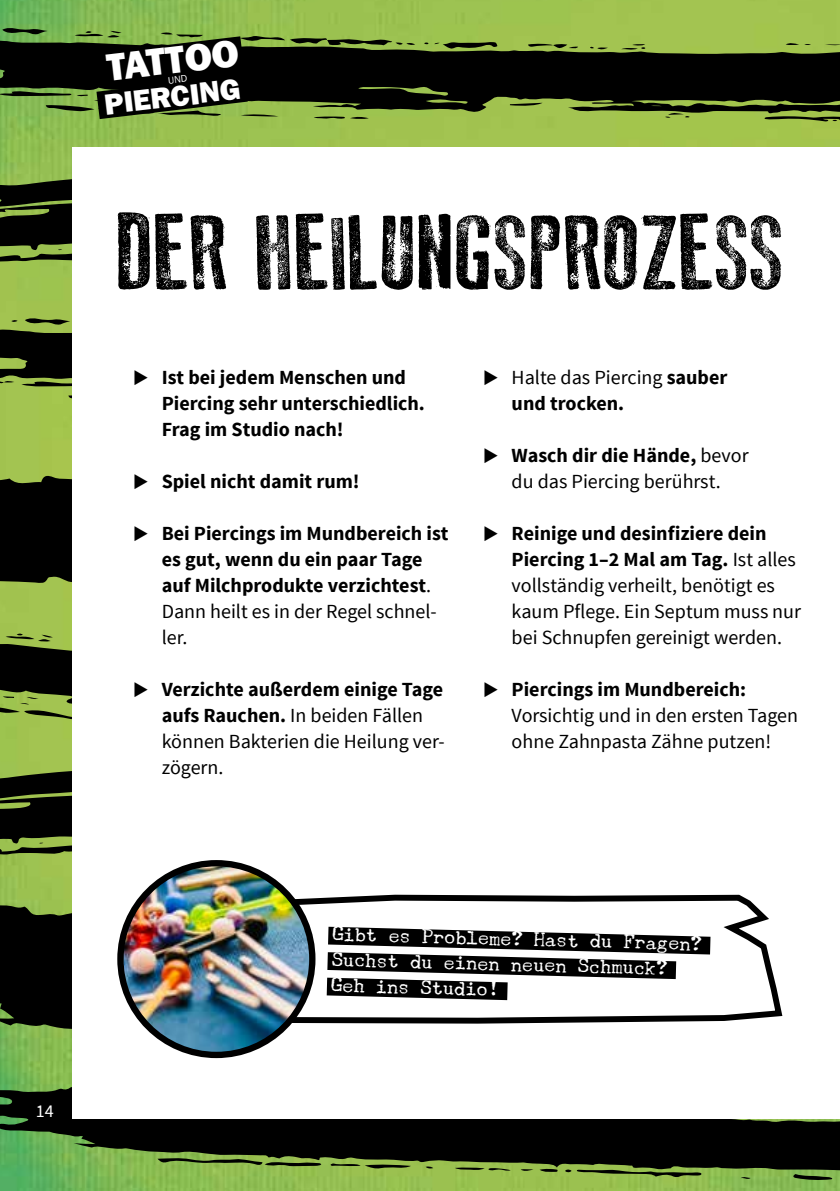
<style>
.page{position:relative;width:840px;height:1191px;background:#fff}
.page>*{position:absolute;margin:0;border:0;box-sizing:border-box;transform-origin:0 0}
.t1{font:106px "Old Press";color:#000}
.t2{font:38.6px "ITC Franklin Gothic Std Hvy";color:#fff}
.t3{font:29.4px "ITC Franklin Gothic Std Hvy";color:#fff}
.t4{font:20px/26px "Source Sans Pro";color:#000}
.t5{font:700 20px/26px "Source Sans Pro";color:#000}
.t6{font:19px/25.8px "Underwood Champion";color:#fff}
.t7{font:18px "Source Sans Pro";color:#fff}
.s1{font-weight:400}
.s2{font-weight:700}
</style>
<div class="page">
<img style="left:0;top:0;width:839px;height:1191px">
<svg style="left:0;top:467px;width:72px;height:119px;background:#191e0c"></svg>
<svg style="left:0;top:318px;width:72px;height:95px;background:#526328"></svg>
<svg style="left:0;top:27px;width:839px;height:95px;background:#425222"></svg>
<svg style="left:0;top:165px;width:72px;height:123px;background:#4d6128"></svg>
<svg style="left:0;top:759px;width:72px;height:122px;background:#4c5d26"></svg>
<svg style="left:0;top:627px;width:72px;height:101px;background:#506127"></svg>
<svg style="left:0;top:894px;width:72px;height:189px;background:#354b21"></svg>
<svg style="left:0;top:1086px;width:839px;height:99px;background:#344820"></svg>
<div style="left:72px;top:147px;width:767px;height:972px;background:#fff"></div>
<svg style="left:284px;top:891px;width:499px;height:134px"></svg>
<svg style="left:308px;top:917px;width:420px;height:92px"></svg>
<img style="left:120px;top:863px;width:192px;height:192px;border-radius:96px">
<div style="left:117px;top:860px;width:198px;height:198px;border:6px solid #000;border-radius:50%"></div>
<svg style="left:96px;top:36px;width:152px;height:83px;background:#19200e"></svg>
<h2 class="t2" style="left:104px;top:45px;width:134px;rotate:-7deg">TATTOO</h2>
<h3 class="t3" style="left:102px;top:88px;width:138px;rotate:-7deg">PIERCING</h3>
<h1 class="t1" style="left:117px;top:193px;width:668px">DER HEILUNGSPROZESS</h1>
<p class="t5" style="left:162px;top:365px;width:264px">Ist bei jedem Menschen und<br>Piercing sehr unterschiedlich.<br>Frag im Studio nach!</p>
<p class="t5" style="left:162px;top:469px;width:199px">Spiel nicht damit rum!</p>
<p class="t5" style="left:162px;top:521px;width:288px">Bei Piercings im Mundbereich ist es gut, wenn du ein paar Tage auf Milchprodukte verzichtest<span class="s1">.<br>Dann heilt es in der Regel schnel&shy;ler.</span></p>
<p class="t4" style="left:162px;top:677px;width:284px"><span class="s2">Verzichte außerdem einige Tage aufs Rauchen.</span> In beiden Fällen können Bakterien die Heilung ver&shy;zögern.</p>
<p class="t5" style="left:511px;top:365px;width:217px"><span class="s1">Halte das Piercing</span> sauber und trocken.</p>
<p class="t4" style="left:511px;top:443px;width:238px"><span class="s2">Wasch dir die Hände,</span> bevor du das Piercing berührst.</p>
<p class="t4" style="left:511px;top:521px;width:291px"><span class="s2">Reinige und desinfiziere dein<br>Piercing 1–2 Mal am Tag.</span> Ist alles vollständig verheilt, benötigt es kaum Pflege. Ein Septum muss nur bei Schnupfen gereinigt werden.</p>
<p class="t5" style="left:511px;top:677px;width:236px">Piercings im Mundbereich:</p>
<p class="t4" style="left:511px;top:703px;width:288px">Vorsichtig und in den ersten Tagen ohne Zahnpasta Zähne putzen!</p>
<p class="t7" style="left:36px;top:1100px;width:19px">14</p>
<p class="t6" style="left:333px;top:919px;width:371px;rotate:2deg">Gibt es Probleme? Hast du Fragen?<br>Suchst du einen neuen Schmuck?<br>Geh ins Studio!</p>
</div>
